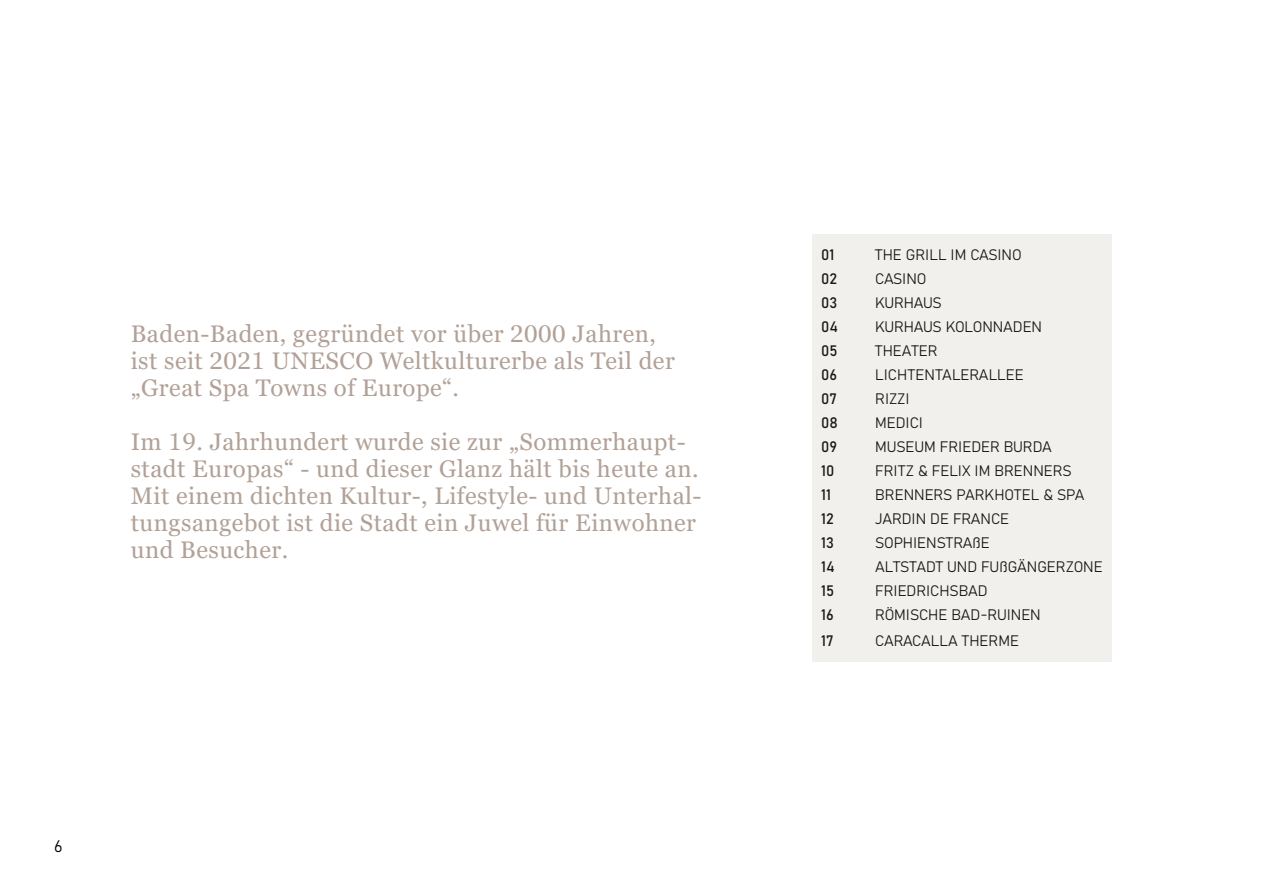
<style>
.page{position:relative;width:1263px;height:893px;background:#fff}
.page>*{position:absolute;margin:0;border:0;box-sizing:border-box;transform-origin:0 0}
.t1{font:24px/27px "Georgia Pro";letter-spacing:.02em;color:#b2a197}
.t2{font:16.5px "Bahnschrift";color:#000}
.t3{font:15px "Bahnschrift";color:#000}
</style>
<div class="page">
<div style="left:812px;top:234px;width:300px;height:428px;background:#f2f0ed"></div>
<p class="t1" style="left:131px;top:321px;width:546px">Baden-Baden, gegründet vor über 2000 Jahren, ist seit 2021 UNESCO Weltkulturerbe als Teil der „Great Spa Towns of Europe“.</p>
<p class="t1" style="left:131px;top:429px;width:572px">Im 19. Jahrhundert wurde sie zur „Sommerhaupt&shy;stadt Europas“ - und dieser Glanz hält bis heute an.<br>Mit einem dichten Kultur-, Lifestyle- und Unterhal&shy;tungsangebot ist die Stadt ein Juwel für Einwohner und Besucher.</p>
<p class="t2" style="left:54px;top:834px;width:10px">6</p>
<p class="t3" style="left:821px;top:244px;width:15px">01</p>
<p class="t3" style="left:875px;top:244px;width:148px">THE GRILL IM CASINO</p>
<p class="t3" style="left:821px;top:268px;width:18px">02</p>
<p class="t3" style="left:875px;top:268px;width:53px">CASINO</p>
<p class="t3" style="left:821px;top:292px;width:18px">03</p>
<p class="t3" style="left:875px;top:292px;width:68px">KURHAUS</p>
<p class="t3" style="left:821px;top:316px;width:18px">04</p>
<p class="t3" style="left:875px;top:316px;width:168px">KURHAUS KOLONNADEN</p>
<p class="t3" style="left:821px;top:340px;width:18px">05</p>
<p class="t3" style="left:875px;top:340px;width:64px">THEATER</p>
<p class="t3" style="left:821px;top:364px;width:17px">06</p>
<p class="t3" style="left:875px;top:364px;width:150px">LICHTENTALERALLEE</p>
<p class="t3" style="left:821px;top:388px;width:17px">07</p>
<p class="t3" style="left:875px;top:388px;width:36px">RIZZI</p>
<p class="t3" style="left:821px;top:412px;width:18px">08</p>
<p class="t3" style="left:875px;top:412px;width:49px">MEDICI</p>
<p class="t3" style="left:821px;top:436px;width:17px">09</p>
<p class="t3" style="left:875px;top:436px;width:178px">MUSEUM FRIEDER BURDA</p>
<p class="t3" style="left:821px;top:460px;width:15px">10</p>
<p class="t3" style="left:875px;top:460px;width:198px">FRITZ &amp; FELIX IM BRENNERS</p>
<p class="t3" style="left:821px;top:484px;width:11px">11</p>
<p class="t3" style="left:875px;top:484px;width:211px">BRENNERS PARKHOTEL &amp; SPA</p>
<p class="t3" style="left:821px;top:508px;width:14px">12</p>
<p class="t3" style="left:875px;top:508px;width:136px">JARDIN DE FRANCE</p>
<p class="t3" style="left:821px;top:532px;width:14px">13</p>
<p class="t3" style="left:875px;top:532px;width:116px">SOPHIENSTRAßE</p>
<p class="t3" style="left:821px;top:556px;width:15px">14</p>
<p class="t3" style="left:875px;top:556px;width:229px">ALTSTADT UND FUßGÄNGERZONE</p>
<p class="t3" style="left:821px;top:580px;width:15px">15</p>
<p class="t3" style="left:875px;top:580px;width:114px">FRIEDRICHSBAD</p>
<p class="t3" style="left:821px;top:604px;width:14px">16</p>
<p class="t3" style="left:875px;top:604px;width:167px">RÖMISCHE BAD-RUINEN</p>
<p class="t3" style="left:821px;top:629px;width:14px">17</p>
<p class="t3" style="left:875px;top:629px;width:145px">CARACALLA THERME</p>
</div>
